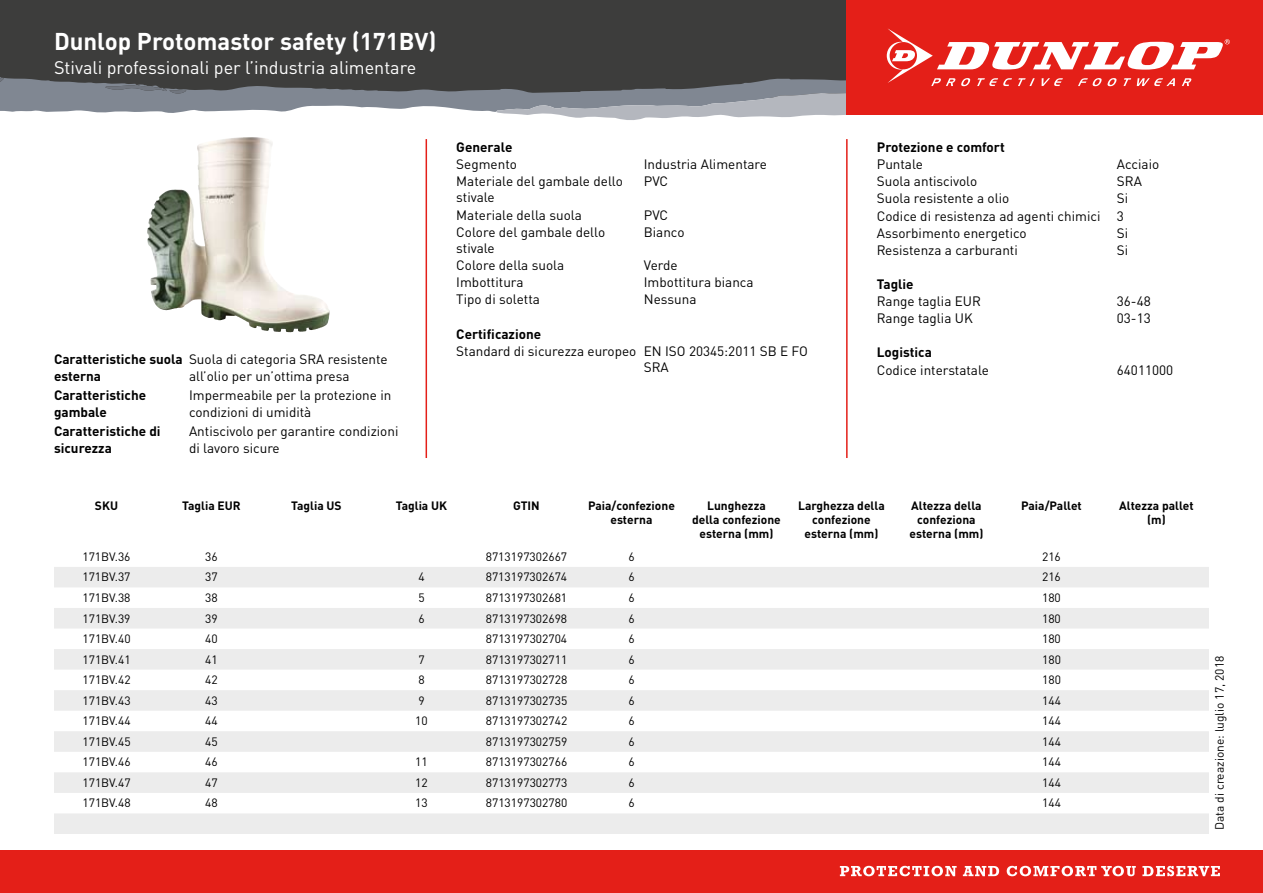
<style>
.page{position:relative;width:1263px;height:893px;background:#fff}
.page>*{position:absolute;margin:0;border:0;box-sizing:border-box;transform-origin:0 0}
.t1{font:700 24px "DIN Pro";color:#fff}
.t2{font:18px "DIN Pro";color:#fff}
.t3{font:13.5px/16.2px "DIN Pro";color:#000}
.t4{font:700 13.5px/16.2px "DIN Pro";color:#000}
.t5{font:12px "DIN Pro";color:#000}
.t6{font:700 12px/14.4px "DIN Pro";color:#000;text-align:center}
</style>
<div class="page">
<div style="left:0;top:850px;width:1263px;height:43px;background:#e41f18"></div>
<svg style="left:840px;top:866px;width:380px;height:10px"></svg>
<div style="left:0;top:0;width:858px;height:98px;background:#3d3d3c"></div>
<svg style="left:0;top:77px;width:846px;height:43px"></svg>
<div style="left:846px;top:0;width:417px;height:115px;background:#e41f18"></div>
<svg style="left:887px;top:28px;width:343px;height:58px"></svg>
<svg style="left:54px;top:567px;width:1155px;height:267px;fill:#ececec"></svg>
<hr style="left:846px;top:139px;width:2px;height:319px;background:#e41f18">
<hr style="left:426px;top:139px;width:1px;height:319px;background:#e41f18">
<img style="left:153px;top:137px;width:99px;height:109px">
<h1 class="t1" style="left:54px;top:21px;width:384px">Dunlop Protomastor safety (171BV)</h1>
<h2 class="t2" style="left:54px;top:53px;width:364px">Stivali professionali per l’industria alimentare</h2>
<p class="t4" style="left:54px;top:350px;width:130px">Caratteristiche suola esterna</p>
<p class="t3" style="left:189px;top:350px;width:200px">Suola di categoria SRA resistente all’olio per un’ottima presa</p>
<p class="t4" style="left:54px;top:386px;width:94px">Caratteristiche gambale</p>
<p class="t3" style="left:189px;top:386px;width:204px">Impermeabile per la protezione in condizioni di umidità</p>
<p class="t4" style="left:54px;top:422px;width:108px">Caratteristiche di sicurezza</p>
<p class="t3" style="left:189px;top:422px;width:211px">Antiscivolo per garantire condizioni di lavoro sicure</p>
<p class="t4" style="left:456px;top:137px;width:58px">Generale</p>
<p class="t3" style="left:456px;top:155px;width:62px">Segmento</p>
<p class="t3" style="left:644px;top:155px;width:125px">Industria Alimentare</p>
<p class="t3" style="left:456px;top:172px;width:168px">Materiale del gambale dello stivale</p>
<p class="t3" style="left:644px;top:172px;width:26px">PVC</p>
<p class="t3" style="left:456px;top:205px;width:127px">Materiale della suola</p>
<p class="t3" style="left:644px;top:205px;width:26px">PVC</p>
<p class="t3" style="left:456px;top:222px;width:150px">Colore del gambale dello stivale</p>
<p class="t3" style="left:644px;top:222px;width:42px">Bianco</p>
<p class="t3" style="left:456px;top:256px;width:109px">Colore della suola</p>
<p class="t3" style="left:644px;top:256px;width:35px">Verde</p>
<p class="t3" style="left:456px;top:273px;width:69px">Imbottitura</p>
<p class="t3" style="left:644px;top:273px;width:111px">Imbottitura bianca</p>
<p class="t3" style="left:456px;top:290px;width:85px">Tipo di soletta</p>
<p class="t3" style="left:644px;top:290px;width:54px">Nessuna</p>
<p class="t4" style="left:456px;top:324px;width:86px">Certificazione</p>
<p class="t3" style="left:644px;top:341px;width:166px;text-indent:-188px">Standard di sicurezza europeo EN ISO 20345:2011 SB E FO<br>SRA</p>
<p class="t4" style="left:877px;top:137px;width:129px">Protezione e comfort</p>
<p class="t3" style="left:877px;top:155px;width:48px">Puntale</p>
<p class="t3" style="left:1117px;top:155px;width:44px">Acciaio</p>
<p class="t3" style="left:877px;top:172px;width:102px">Suola antiscivolo</p>
<p class="t3" style="left:1117px;top:172px;width:27px">SRA</p>
<p class="t3" style="left:877px;top:189px;width:134px">Suola resistente a olio</p>
<p class="t3" style="left:877px;top:189px;width:253px;line-height:17.1px;text-indent:240px">Si<br>Codice di resistenza ad agenti chimici 3<br>Assorbimento energetico</p>
<p class="t3" style="left:1117px;top:223px;width:13px">Si</p>
<p class="t3" style="left:877px;top:240px;width:142px">Resistenza a carburanti</p>
<p class="t3" style="left:1117px;top:240px;width:13px">Si</p>
<p class="t4" style="left:877px;top:274px;width:38px">Taglie</p>
<p class="t3" style="left:877px;top:292px;width:106px">Range taglia EUR</p>
<p class="t3" style="left:1117px;top:292px;width:35px">36-48</p>
<p class="t3" style="left:877px;top:309px;width:97px">Range taglia UK</p>
<p class="t3" style="left:1117px;top:309px;width:35px">03-13</p>
<p class="t4" style="left:877px;top:343px;width:57px">Logistica</p>
<p class="t3" style="left:877px;top:360px;width:114px">Codice interstatale</p>
<p class="t3" style="left:1117px;top:360px;width:58px">64011000</p>
<p class="t6" style="left:95px;top:497px;width:25px">SKU</p>
<p class="t6" style="left:182px;top:497px;width:60px">Taglia EUR</p>
<p class="t6" style="left:291px;top:497px;width:52px">Taglia US</p>
<p class="t6" style="left:396px;top:497px;width:53px">Taglia UK</p>
<p class="t6" style="left:513px;top:497px;width:28px">GTIN</p>
<p class="t6" style="left:588px;top:497px;width:88px">Paia/confezione esterna</p>
<p class="t6" style="left:692px;top:497px;width:90px">Lunghezza della confezione esterna (mm)</p>
<p class="t6" style="left:798px;top:497px;width:88px">Larghezza della confezione esterna (mm)</p>
<p class="t6" style="left:909px;top:497px;width:75px">Altezza della confeziona esterna (mm)</p>
<p class="t6" style="left:1021px;top:497px;width:62px">Paia/Pallet</p>
<p class="t6" style="left:1119px;top:497px;width:76px">Altezza pallet (m)</p>
<p class="t5" style="left:82px;top:547px;width:50px">171BV.36</p>
<p class="t5" style="left:205px;top:547px;width:14px">36</p>
<p class="t5" style="left:486px;top:547px;width:83px">8713197302667</p>
<p class="t5" style="left:628px;top:547px;width:8px">6</p>
<p class="t5" style="left:1042px;top:547px;width:20px">216</p>
<p class="t5" style="left:82px;top:568px;width:50px">171BV.37</p>
<p class="t5" style="left:205px;top:568px;width:14px">37</p>
<p class="t5" style="left:418px;top:568px;width:8px">4</p>
<p class="t5" style="left:486px;top:568px;width:83px">8713197302674</p>
<p class="t5" style="left:628px;top:568px;width:8px">6</p>
<p class="t5" style="left:1042px;top:568px;width:20px">216</p>
<p class="t5" style="left:82px;top:588px;width:50px">171BV.38</p>
<p class="t5" style="left:205px;top:588px;width:14px">38</p>
<p class="t5" style="left:418px;top:588px;width:8px">5</p>
<p class="t5" style="left:486px;top:588px;width:83px">8713197302681</p>
<p class="t5" style="left:628px;top:588px;width:8px">6</p>
<p class="t5" style="left:1042px;top:588px;width:20px">180</p>
<p class="t5" style="left:82px;top:609px;width:50px">171BV.39</p>
<p class="t5" style="left:205px;top:609px;width:14px">39</p>
<p class="t5" style="left:418px;top:609px;width:8px">6</p>
<p class="t5" style="left:486px;top:609px;width:83px">8713197302698</p>
<p class="t5" style="left:628px;top:609px;width:8px">6</p>
<p class="t5" style="left:1042px;top:609px;width:20px">180</p>
<p class="t5" style="left:82px;top:629px;width:50px">171BV.40</p>
<p class="t5" style="left:205px;top:629px;width:14px">40</p>
<p class="t5" style="left:486px;top:629px;width:83px">8713197302704</p>
<p class="t5" style="left:628px;top:629px;width:8px">6</p>
<p class="t5" style="left:1042px;top:629px;width:20px">180</p>
<p class="t5" style="left:82px;top:650px;width:50px">171BV.41</p>
<p class="t5" style="left:205px;top:650px;width:14px">41</p>
<p class="t5" style="left:418px;top:650px;width:8px">7</p>
<p class="t5" style="left:486px;top:650px;width:83px">8713197302711</p>
<p class="t5" style="left:628px;top:650px;width:8px">6</p>
<p class="t5" style="left:1042px;top:650px;width:20px">180</p>
<p class="t5" style="left:82px;top:670px;width:50px">171BV.42</p>
<p class="t5" style="left:205px;top:670px;width:14px">42</p>
<p class="t5" style="left:418px;top:670px;width:8px">8</p>
<p class="t5" style="left:486px;top:670px;width:83px">8713197302728</p>
<p class="t5" style="left:628px;top:670px;width:8px">6</p>
<p class="t5" style="left:1042px;top:670px;width:20px">180</p>
<p class="t5" style="left:83px;top:691px;width:50px">171BV.43</p>
<p class="t5" style="left:205px;top:691px;width:14px">43</p>
<p class="t5" style="left:418px;top:691px;width:8px">9</p>
<p class="t5" style="left:486px;top:691px;width:83px">8713197302735</p>
<p class="t5" style="left:628px;top:691px;width:8px">6</p>
<p class="t5" style="left:1042px;top:691px;width:20px">144</p>
<p class="t5" style="left:83px;top:711px;width:50px">171BV.44</p>
<p class="t5" style="left:205px;top:711px;width:14px">44</p>
<p class="t5" style="left:415px;top:711px;width:14px">10</p>
<p class="t5" style="left:486px;top:711px;width:83px">8713197302742</p>
<p class="t5" style="left:628px;top:711px;width:8px">6</p>
<p class="t5" style="left:1042px;top:711px;width:20px">144</p>
<p class="t5" style="left:83px;top:732px;width:50px">171BV.45</p>
<p class="t5" style="left:205px;top:732px;width:14px">45</p>
<p class="t5" style="left:486px;top:732px;width:83px">8713197302759</p>
<p class="t5" style="left:628px;top:732px;width:8px">6</p>
<p class="t5" style="left:1042px;top:732px;width:20px">144</p>
<p class="t5" style="left:83px;top:753px;width:50px">171BV.46</p>
<p class="t5" style="left:205px;top:753px;width:14px">46</p>
<p class="t5" style="left:415px;top:753px;width:14px">11</p>
<p class="t5" style="left:486px;top:753px;width:83px">8713197302766</p>
<p class="t5" style="left:628px;top:753px;width:8px">6</p>
<p class="t5" style="left:1042px;top:753px;width:20px">144</p>
<p class="t5" style="left:83px;top:773px;width:50px">171BV.47</p>
<p class="t5" style="left:205px;top:773px;width:14px">47</p>
<p class="t5" style="left:415px;top:773px;width:14px">12</p>
<p class="t5" style="left:486px;top:773px;width:83px">8713197302773</p>
<p class="t5" style="left:628px;top:773px;width:8px">6</p>
<p class="t5" style="left:1042px;top:773px;width:20px">144</p>
<p class="t5" style="left:83px;top:794px;width:50px">171BV.48</p>
<p class="t5" style="left:205px;top:794px;width:14px">48</p>
<p class="t5" style="left:415px;top:794px;width:14px">13</p>
<p class="t5" style="left:486px;top:794px;width:83px">8713197302780</p>
<p class="t5" style="left:628px;top:794px;width:8px">6</p>
<p class="t5" style="left:1042px;top:794px;width:20px">144</p>
<p class="t5" style="left:1210px;top:830px;width:176px;rotate:-90deg">Data di creazione: luglio 17, 2018</p>
</div>
